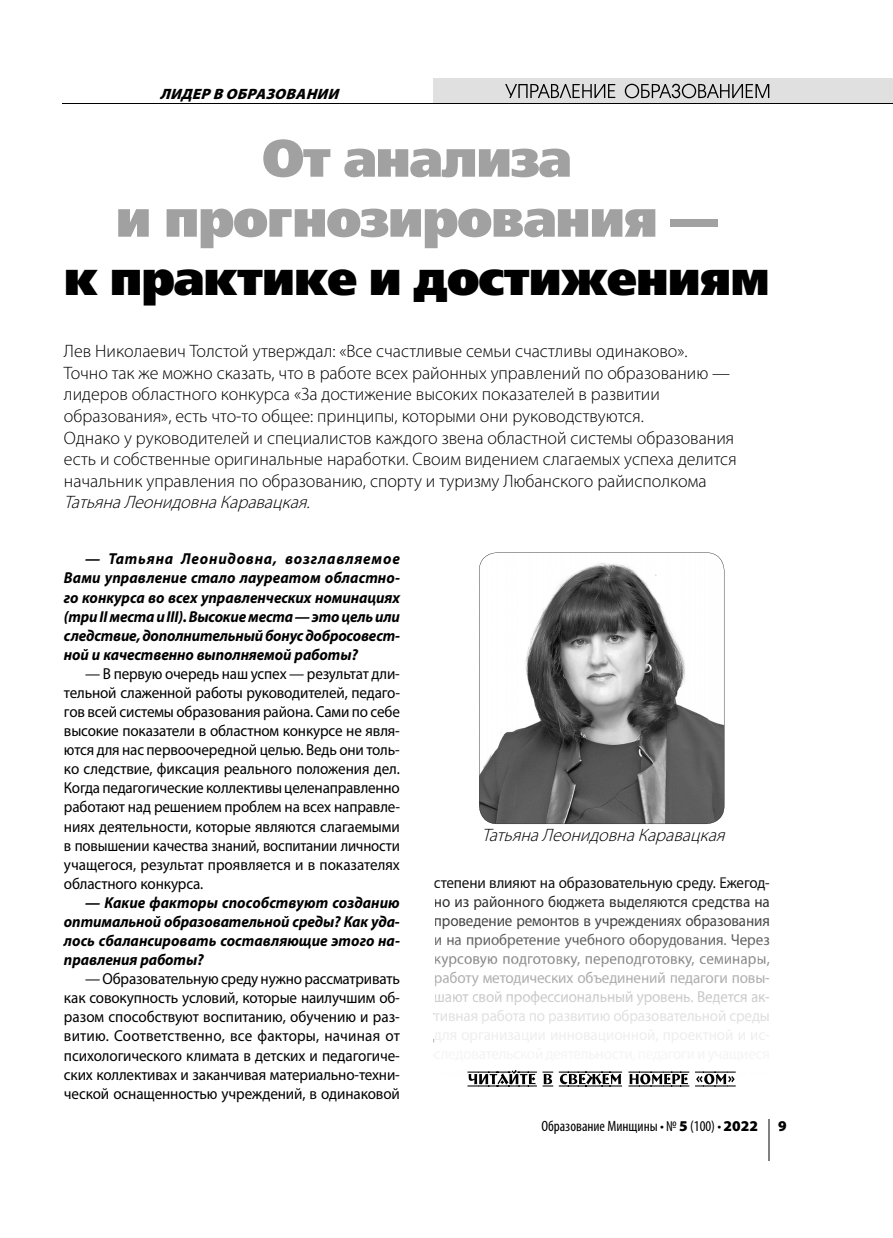
<style>
.page{position:relative;width:893px;height:1238px;background:#fff}
.page>*{position:absolute;margin:0;border:0;box-sizing:border-box;transform-origin:0 0}
.t1{font:52.5px/60px "Free Set Black C";letter-spacing:-.025em;color:#a1a1a1;text-align:center}
.t2{font:48px "Free Set Black C";letter-spacing:-.02em;color:#000}
.t3{font:300 18px/21.6px "Myriad Pro";color:#000}
.t4{font:italic 300 18px "Myriad Pro";color:#000}
.t5{font:15.9px/19px "Myriad Pro";letter-spacing:-.01em;color:#000;text-align:justify;scale:.95 1}
.t6{font:italic 700 15.9px/19px "Myriad Pro";letter-spacing:-.01em;color:#000;text-align:justify;scale:.95 1}
.t7{font:15.9px/19px "Myriad Pro";letter-spacing:-.01em;color:#7e7e7e;text-align:justify;scale:.95 1}
.t8{font:condensed 15px "Myriad Pro";color:#000}
.t9{font:italic 900 15px "Myriad Pro";color:#000}
.t10{font:900 15px "Myriad Pro";color:#000}
.s1{color:#121212}
.s2{color:#0c0c0c}
.s3{color:#111}
.s4{color:#131313}
.s5{color:#242424}
.s6{color:#222}
.s7{color:#212121}
.s8{color:#3d3d3d}
.s9{color:#3c3c3c}
.s10{color:#3e3e3e}
.s11{color:#3b3b3b}
.s12{color:#606060}
.s13{color:#595959}
.s14{color:#565656}
.s15{color:#585858}
.s16{color:#868686}
.s17{color:#7f7f7f}
.s18{color:#a4a4a4}
.s19{color:#a1a1a1}
.s20{color:#a2a2a2}
.s21{color:#c9c9c9}
.s22{color:#c8c8c8}
.s23{color:#c7c7c7}
.s24{color:#cfcfcf}
.s25{color:#c6c6c6}
.s26{color:#e1e1e1}
.s27{color:#e0e0e0}
.s28{color:#ddd}
.s29{font-weight:900;font-stretch:normal}
</style>
<div class="page">
<hr style="left:769px;top:1120px;width:1px;height:41px;background:#808080">
<div style="left:433px;top:78px;width:460px;height:25px;background:#e0e0e0"></div>
<svg style="left:505px;top:84px;width:264px;height:14px"></svg>
<svg style="left:479px;top:552px;width:245px;height:272px"></svg>
<hr style="left:63px;top:103px;width:830px;height:1px;background:#000">
<img style="left:467px;top:1086px;width:130px;height:1px">
<svg style="left:467px;top:1070px;width:269px;height:16px"></svg>
<p class="t9" style="left:160px;top:85px;width:183px">Л ИДЕР В ОБРАЗОВАНИИ</p>
<h1 class="t1" style="left:116px;top:128px;width:604px">От анализа<br>и прогнозирования —</h1>
<h2 class="t2" style="left:64px;top:251px;width:707px">к практике и достижениям</h2>
<p class="t3" style="left:64px;top:340px;width:674px">Лев Николаевич Толстой утверждал: «Все счастливые семьи счастливы одинаково».<br>Точно так же можно сказать, что в работе всех районных управлений по образованию — лидеров областного конкурса «За достижение высоких показателей в развитии образования», есть что-то общее: принципы, которыми они руководствуются.<br>Однако у руководителей и специалистов каждого звена областной системы образования есть и собственные оригинальные наработки. Своим видением слагаемых успеха делится начальник управления по образованию, спорту и туризму Любанского райисполкома</p>
<p class="t4" style="left:64px;top:492px;width:250px">Татьяна Леонидовна Каравацкая.</p>
<p class="t6" style="left:64px;top:549px;width:355px;text-indent:21px">— Татьяна Леонидовна, возглавляемое Вами управление стало лауреатом областно&shy;го конкурса во всех управленческих номинациях (три ІІ места и ІІІ). Высокие места — это цель или следствие, дополнительный бонус добросовест&shy;ной и качественно выполняемой работы?</p>
<p class="t5" style="left:64px;top:664px;width:355px;text-indent:21px">— В первую очередь наш успех — результат дли&shy;тельной слаженной работы руководителей, педаго&shy;гов всей системы образования района. Сами по себе высокие показатели в областном конкурсе не явля&shy;ются для нас первоочередной целью. Ведь они толь&shy;ко следствие, фиксация реального положения дел.<br>Когда педагогические коллективы целенаправленно работают над решением проблем на всех направле&shy;ниях деятельности, которые являются слагаемыми в повышении качества знаний, воспитании личности учащегося, результат проявляется и в показателях областного конкурса.</p>
<p class="t6" style="left:64px;top:893px;width:355px;text-indent:21px">— Какие факторы способствуют созданию оптимальной образовательной среды? Как уда&shy;лось сбалансировать составляющие этого на&shy;правления работы?</p>
<p class="t5" style="left:64px;top:969px;width:355px;text-indent:21px">— Образовательную среду нужно рассматривать как совокупность условий, которые наилучшим об&shy;разом способствуют воспитанию, обучению и раз&shy;витию. Соответственно, все факторы, начиная от психологического климата в детских и педагогиче&shy;ских коллективах и заканчивая материально-техни&shy;ческой оснащенностью учреждений, в одинаковой</p>
<p class="t4" style="left:482px;top:824px;width:247px">Татьяна Леонидовна Каравацкая</p>
<p class="t7" style="left:434px;top:873px;width:355px"><span class="s1">ст</span><span class="s2">еп</span><span class="s3">ени влияют на об</span><span class="s1">ра</span><span class="s3">зователь</span><span class="s4">ну</span><span class="s3">ю</span> <span class="s4">среду.</span> <span class="s3">Ежего</span><span class="s4">д&shy;</span><span class="s5">но из ра</span><span class="s6">йо</span><span class="s5">нного</span> <span class="s7">бю</span><span class="s5">джета выделяются средства на </span><span class="s8">проведение р</span><span class="s9">ем</span><span class="s8">он</span><span class="s9">то</span><span class="s8">в</span> <span class="s10">в уч</span><span class="s8">ре</span><span class="s10">жд</span><span class="s8">ен</span><span class="s9">ия</span><span class="s8">х</span> <span class="s11">об</span><span class="s8">разова</span><span class="s10">ни</span><span class="s8">я </span><span class="s12">и</span> <span class="s13">на пр</span><span class="s12">и</span><span class="s14">об</span><span class="s13">рете</span><span class="s15">ни</span><span class="s13">е уч</span><span class="s14">еб</span><span class="s13">но</span><span class="s12">го</span> <span class="s13">о</span><span class="s14">бо</span><span class="s13">рудова</span><span class="s12">ни</span><span class="s13">я</span><span class="s12">.</span> <span class="s14">Ч</span><span class="s13">ерез </span>курсовую подготовку<span class="s16">,</span> переподготовку<span class="s16">,</span> семинар<span class="s17">ы</span><span class="s16">, </span><span class="s18">ра</span><span class="s19">бо</span><span class="s18">ту методических</span> <span class="s19">об</span><span class="s18">ъединени</span><span class="s20">й</span> <span class="s18">педагоги повы&shy;</span><span class="s21">ша</span><span class="s22">ют сво</span><span class="s23">й</span> <span class="s22">пр</span><span class="s23">оф</span><span class="s21">есси</span><span class="s22">ональн</span><span class="s23">ый</span> <span class="s21">урове</span><span class="s22">нь</span><span class="s24">.</span> <span class="s25">Ве</span><span class="s22">дется</span> <span class="s21">ак&shy;</span><span class="s26">тивная р</span><span class="s27">аб</span><span class="s26">ота</span> <span class="s27">по</span> <span class="s26">развитию</span> <span class="s27">об</span><span class="s26">ра</span><span class="s27">зо</span><span class="s26">вательно</span><span class="s27">й</span> <span class="s26">сред</span><span class="s28">ы</span></p>
<p class="t8" style="left:541px;top:1117px;width:218px">Образование Минщины • № <span class="s29">5</span> (100) • <span class="s29">2022</span></p>
<p class="t10" style="left:778px;top:1117px;width:10px">9</p>
</div>
